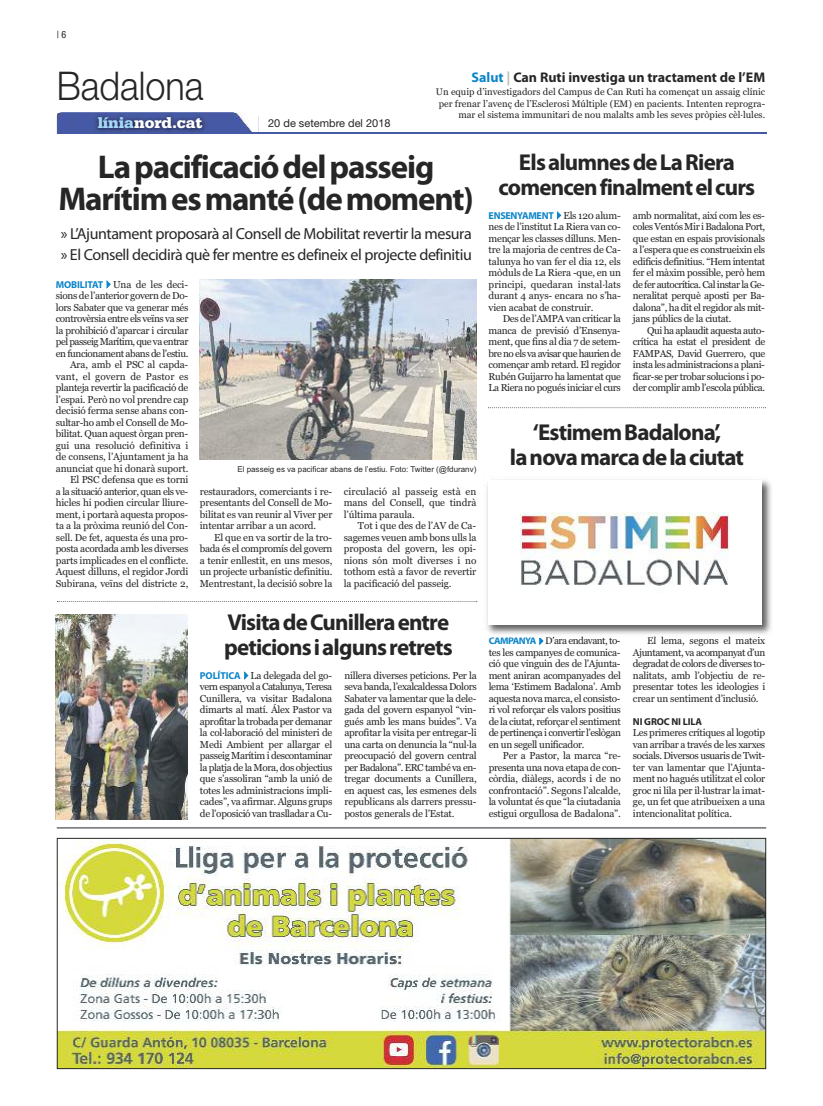
<style>
.page{position:relative;width:823px;height:1106px;background:#fff}
.page>*{position:absolute;margin:0;border:0;box-sizing:border-box;transform-origin:0 0}
.t1{font:300 39.6px "Helvetica Neue";color:#272627;scale:.91 1}
.t2{font:700 33px/32px "Myriad Pro";letter-spacing:-.035em;color:#272627;text-align:center}
.t3{font:700 23px/25px "Myriad Pro";letter-spacing:-.035em;color:#272627;text-align:center}
.t4{font:16px/21px "Myriad Pro";letter-spacing:-.025em;color:#272627}
.t5{font:900 16px "Serifa";color:#fff}
.t6{font:700 14px "Myriad Pro";color:#272627}
.t7{font:11px "Helvetica Neue";color:#272627}
.t8{font:10px/11.5px "Georgia";letter-spacing:-.015em;color:#272627;text-align:justify}
.t9{font:700 10px "Myriad Pro";letter-spacing:-.025em;color:#0d85c9}
.t10{font:700 10px "Myriad Pro";letter-spacing:-.015em;color:#272627}
.t11{font:condensed 10px "Helvetica Neue";color:#272627}
.t12{font:9.5px/11.4px "Georgia";color:#272627;text-align:right}
.t13{font:8px "Arial";color:#272627}
.s1{color:#a7d8f7}
.s2{color:#0d85c9}
.s3{color:#b8bbbe}
.s4{font-family:"Myriad Pro";font-weight:700;color:#0d85c9}
.s5{font-family:"Georgia";font-weight:400;color:#272627}
</style>
<div class="page">
<hr style="left:57px;top:132px;width:708px;height:2px;background:#4659a4">
<img style="left:57px;top:112px;width:194px;height:20px">
<hr style="left:57px;top:827px;width:708px;height:1px;background:#23262b">
<img style="left:59px;top:839px;width:704px;height:228px">
<div style="left:57px;top:837px;width:708px;height:232px;border:1px solid #272627"></div>
<svg style="left:488px;top:407px;width:277px;height:1px"></svg>
<img style="left:486px;top:479px;width:285px;height:158px">
<img style="left:490px;top:637px;width:44px;height:1px">
<img style="left:545px;top:636px;width:38px;height:1px">
<img style="left:647px;top:636px;width:45px;height:1px">
<img style="left:488px;top:481px;width:272px;height:144px">
<svg style="left:57px;top:601px;width:420px;height:1px"></svg>
<img style="left:56px;top:615px;width:132px;height:204px">
<img style="left:200px;top:279px;width:276px;height:180px">
<p class="t11" style="left:57px;top:31px;width:11px">|6</p>
<h1 class="t1" style="left:57px;top:62px;width:163px">Badalona</h1>
<h3 class="t5" style="left:98px;top:117px;width:106px"><span class="s1">línia</span>nord.cat</h3>
<p class="t7" style="left:268px;top:117px;width:124px">20 de setembre del 2018</p>
<h3 class="t6" style="left:471px;top:72px;width:295px"><span class="s2">Salut</span> <span class="s3">|</span> Can Ruti investiga un tractament de l’EM</h3>
<p class="t12" style="left:435px;top:86px;width:331px">Un equip d’investigadors del Campus de Can Ruti ha començat un assaig clínic per frenar l’avenç de l’Esclerosi Múltiple (EM) en pacients. Intenten reprogra&shy;mar el sistema immunitari de nou malalts amb les seves pròpies cèl·lules.</p>
<h2 class="t2" style="left:58px;top:153px;width:417px">Lapacificaciódelpasseig<br>Marítimesmanté(demoment)</h2>
<h3 class="t4" style="left:61px;top:224px;width:412px">» L’Ajuntament proposarà al Consell de Mobilitat revertir la mesura » El Consell decidirà què fer mentre es defineix el projecte definitiu</h3>
<p class="t8" style="left:56px;top:278px;width:134px;text-align:right"><span class="s4">MOBILITAT</span><span class="s2">✔</span>Una de les deci&shy;sions de l’anterior govern de Do&shy;lors Sabater que va generar més controvèrsia entre els veïns va ser la prohibició d’aparcar i circular pel passeig Marítim, que va entrar en funcionament abans de l’estiu.<br>Ara, amb el PSC al capda&shy;vant, el govern de Pastor es planteja revertir la pacificació de l’espai. Però no vol prendre cap decisió ferma sense abans con&shy;sultar-ho amb el Consell de Mo&shy;bilitat. Quan aquest òrgan pren&shy;gui una resolució definitiva i de consens, l’Ajuntament ja ha anunciat que hi donarà suport.<br>El PSC defensa que es torni<br>a la situació anterior, quan els ve&shy;hicles hi podien circular lliure&shy;ment, i portarà aquesta propos&shy;ta a la pròxima reunió del Con&shy;sell. De fet, aquesta és una pro&shy;posta acordada amb les diverses parts implicades en el conflicte.<br>Aquest dilluns, el regidor Jordi<br>Subirana, veïns del districte 2,</p>
<p class="t13" style="left:237px;top:464px;width:240px">El passeig es va pacificar abans de l’estiu. Foto: Twitter (@fduranv)</p>
<p class="t8" style="left:200px;top:485px;width:134px">restauradors, comerciants i re&shy;presentants del Consell de Mo&shy;bilitat es van reunir al Viver per intentar arribar a un acord.</p>
<p class="t8" style="left:200px;top:531px;width:134px;text-indent:14px">El que en va sortir de la tro&shy;bada és el compromís del govern a tenir enllestit, en uns mesos, un projecte urbanístic definitiu.<br>Mentrestant, la decisió sobre la</p>
<p class="t8" style="left:343px;top:485px;width:134px">circulació al passeig està en mans del Consell, que tindrà l’última paraula.</p>
<p class="t8" style="left:343px;top:520px;width:134px;text-indent:14px">Tot i que des de l’AV de Ca&shy;sagemes veuen amb bons ulls la proposta del govern, les opi&shy;nions són molt diverses i no tothom està a favor de revertir la pacificació del passeig.</p>
<h3 class="t3" style="left:224px;top:612px;width:230px;text-align:left">VisitadeCunilleraentre peticionsialgunsretrets</h3>
<p class="t8" style="left:200px;top:669px;width:134px"><span class="s4">POLÍTICA</span><span class="s2">✔</span>La delegada del go&shy;vern espanyol a Catalunya, Teresa Cunillera, va visitar Badalona dimarts al matí. Álex Pastor va aprofitar la trobada per demanar la col·laboració del ministeri de Medi Ambient per allargar el passeig Marítim i descontaminar la platja de la Mora, dos objectius que s’assoliran “amb la unió de totes les administracions impli&shy;cades”, va afirmar. Alguns grups de l’oposició van traslladar a Cu-</p>
<p class="t8" style="left:344px;top:669px;width:134px">nillera diverses peticions. Per la seva banda, l’exalcaldessa Dolors Sabater va lamentar que la dele&shy;gada del govern espanyol “vin&shy;gués amb les mans buides”. Va aprofitar la visita per entregar-li una carta on denuncia la “nul·la preocupació del govern central per Badalona”. ERC també va en&shy;tregar documents a Cunillera, en aquest cas, les esmenes dels republicans als darrers pressu&shy;postos generals de l’Estat.</p>
<h3 class="t3" style="left:498px;top:151px;width:258px">ElsalumnesdeLaRiera comencenfinalmentelcurs</h3>
<p class="t9" style="left:488px;top:211px;width:134px">ENSENYAMENT✔<span class="s5">Els 120 alum-</span></p>
<p class="t8" style="left:488px;top:221px;width:134px">nes de l’institut La Riera van co&shy;mençar les classes dilluns. Men&shy;tre la majoria de centres de Ca&shy;talunya ho van fer el dia 12, els mòduls de La Riera -que, en un principi, quedaran instal·lats durant 4 anys- encara no s’ha&shy;vien acabat de construir.</p>
<p class="t8" style="left:488px;top:313px;width:134px;text-indent:14px">Des de l’AMPA van criticar la manca de previsió d’Ensenya&shy;ment, que fins al dia 7 de setem&shy;bre no els va avisar que haurien de començar amb retard. El regidor Rubén Guijarro ha lamentat que La Riera no pogués iniciar el curs</p>
<p class="t8" style="left:632px;top:209px;width:134px">amb normalitat, així com les es&shy;coles Ventós Mir i Badalona Port, que estan en espais provisionals a l’espera que es construeixin els edificis definitius. “Hem intentat fer el màxim possible, però hem de fer autocrítica. Cal instar la Ge&shy;neralitat perquè aposti per Ba&shy;dalona”, ha dit el regidor als mit&shy;jans públics de la ciutat.</p>
<p class="t8" style="left:632px;top:324px;width:134px;text-indent:14px">Qui ha aplaudit aquesta auto&shy;crítica ha estat el president de FAMPAS, David Guerrero, que insta les administracions a plani&shy;ficar-se per trobar solucions i po&shy;der complir amb l’escola pública.</p>
<h3 class="t3" style="left:509px;top:421px;width:235px">‘EstimemBadalona’, lanovamarcadelaciutat</h3>
<p class="t8" style="left:488px;top:635px;width:134px"><span class="s4">CAMPANYA</span><span class="s2">✔</span>D’ara endavant, to&shy;tes les campanyes de comunica&shy;ció que vinguin des de l’Ajunta&shy;ment aniran acompanyades del lema ‘Estimem Badalona’. Amb aquesta nova marca, el consisto&shy;ri vol reforçar els valors positius de la ciutat, reforçar el sentiment de pertinença i convertir l’eslògan en un segell unificador.</p>
<p class="t8" style="left:488px;top:750px;width:134px;text-indent:14px">Per a Pastor, la marca “re&shy;presenta una nova etapa de con&shy;còrdia, diàlegs, acords i de no confrontació”. Segons l’alcalde, la voluntat és que “la ciutadania estigui orgullosa de Badalona”.</p>
<p class="t8" style="left:632px;top:635px;width:134px;text-indent:14px">El lema, segons el mateix Ajuntament, va acompanyat d’un degradat de colors de diverses to&shy;nalitats, amb l’objectiu de re&shy;presentar totes les ideologies i crear un sentiment d’inclusió.</p>
<p class="t10" style="left:632px;top:717px;width:70px">NI GROC NI LILA</p>
<p class="t8" style="left:632px;top:727px;width:134px">Les primeres crítiques al logotip van arribar a través de les xarxes socials. Diversos usuaris de Twit&shy;ter van lamentar que l’Ajunta&shy;ment no hagués utilitzat el color groc ni lila per il·lustrar la imat&shy;ge, un fet que atribueixen a una intencionalitat política.</p>
</div>
